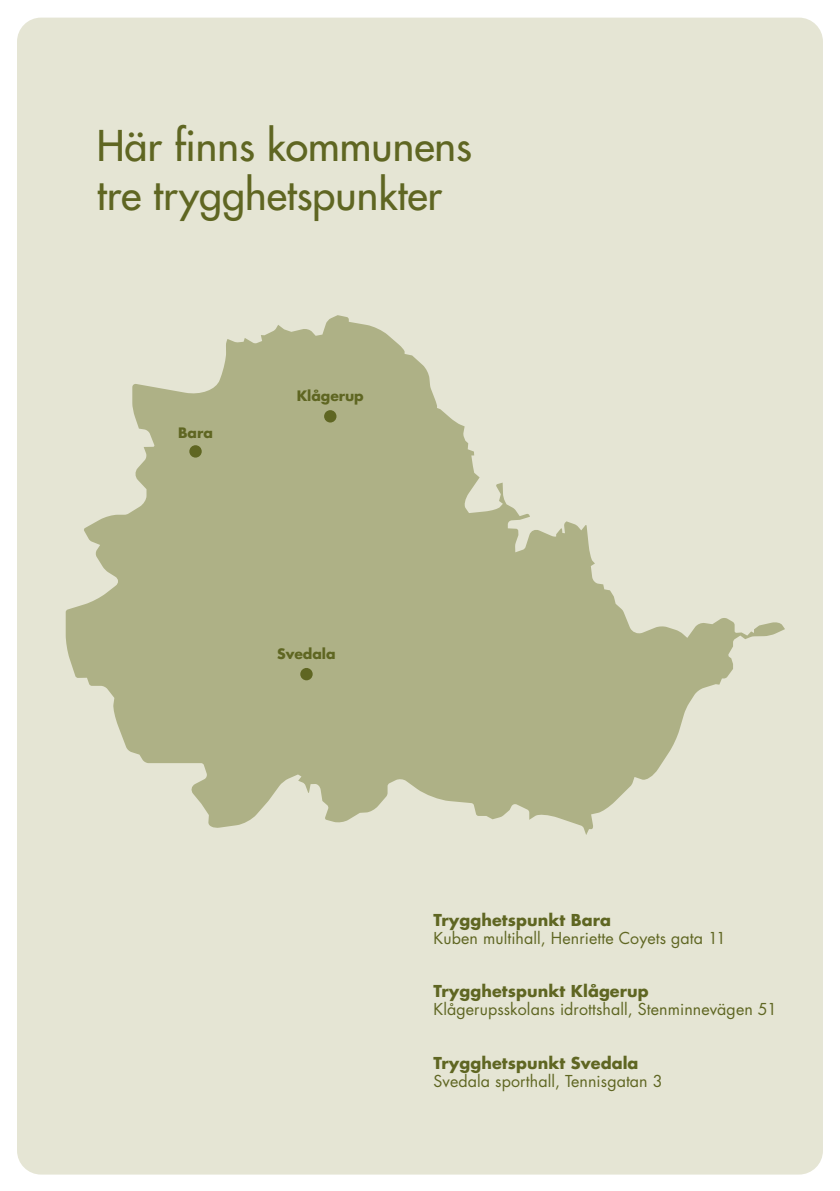
<style>
.page{position:relative;width:840px;height:1191px;background:#fff}
.page>*{position:absolute;margin:0;border:0;box-sizing:border-box;transform-origin:0 0}
.t1{font:41.2px/49.6px "Futura";color:#5f6622}
.t2{font:16px "Futura";letter-spacing:.005em;color:#5f6622}
.t3{font:700 16px "Futura";letter-spacing:.005em;color:#5f6622}
.t4{font:700 14px "Futura";letter-spacing:-.005em;color:#5f6622}
</style>
<div class="page">
<div style="left:17px;top:18px;width:805px;height:1156px;background:#e5e5d4;border-radius:24px"></div>
<svg style="left:66px;top:315px;width:718px;height:520px;fill:#aeb186"></svg>
<div style="left:300px;top:668px;width:12px;height:12px;background:#5f6622;border-radius:50%"></div>
<div style="left:189px;top:445px;width:13px;height:12px;background:#5f6622;border-radius:50%"></div>
<div style="left:324px;top:410px;width:12px;height:12px;background:#5f6622;border-radius:50%"></div>
<h1 class="t1" style="left:97px;top:121px;width:376px">Här finns kommunens tre trygghetspunkter</h1>
<p class="t4" style="left:178px;top:423px;width:36px">Bara</p>
<p class="t4" style="left:296px;top:387px;width:69px">Klågerup</p>
<p class="t4" style="left:277px;top:644px;width:60px">Svedala</p>
<p class="t3" style="left:433px;top:909px;width:179px">Trygghetspunkt Bara</p>
<p class="t2" style="left:433px;top:928px;width:294px">Kuben multihall, Henriette Coyets gata 11</p>
<p class="t3" style="left:433px;top:980px;width:216px">Trygghetspunkt Klågerup</p>
<p class="t2" style="left:433px;top:999px;width:344px">Klågerupsskolans idrottshall, Stenminnevägen 51</p>
<p class="t3" style="left:433px;top:1051px;width:206px">Trygghetspunkt Svedala</p>
<p class="t2" style="left:433px;top:1070px;width:230px">Svedala sporthall, Tennisgatan 3</p>
</div>
